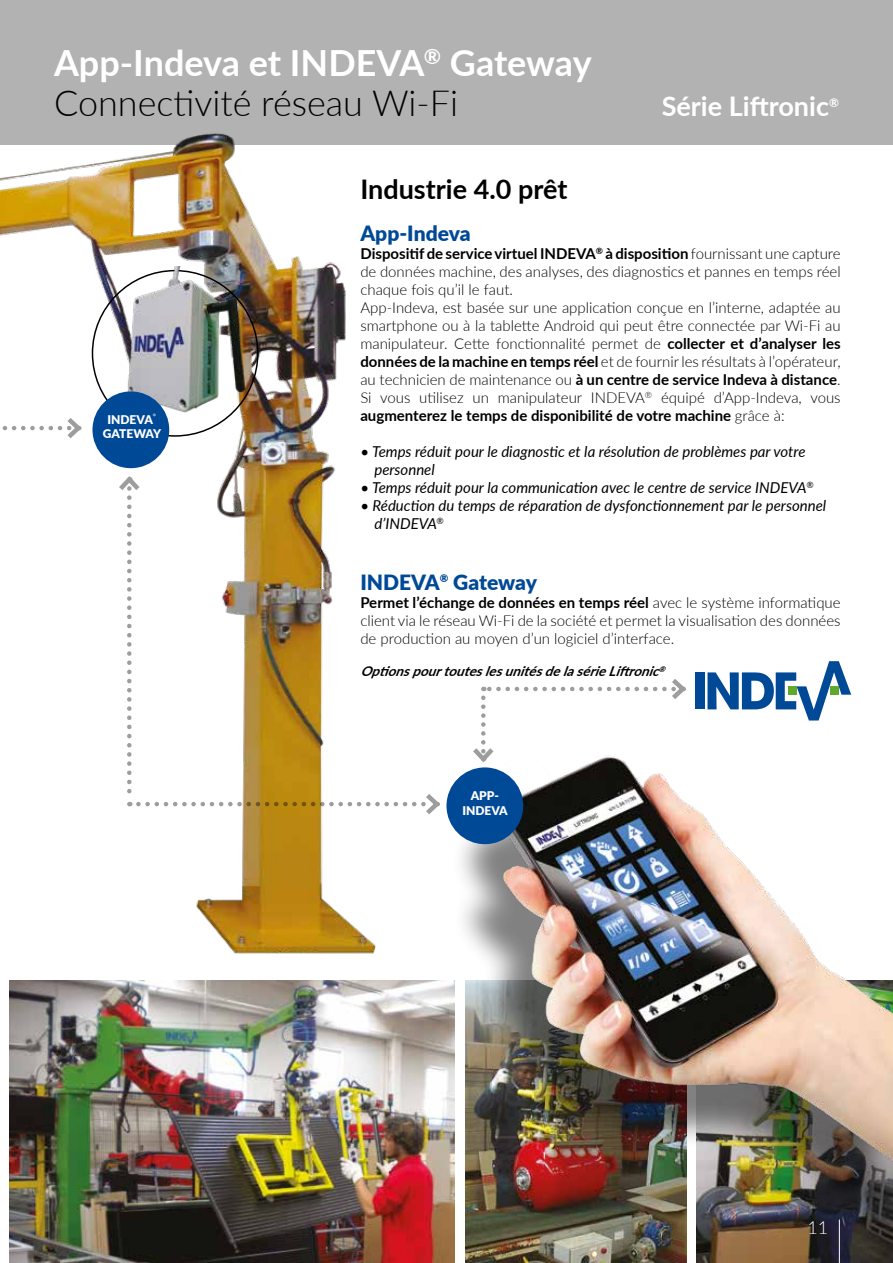
<style>
.page{position:relative;width:893px;height:1263px;background:#fff}
.page>*{position:absolute;margin:0;border:0;box-sizing:border-box;transform-origin:0 0}
.t1{font:700 36px "Lato";letter-spacing:-.005em;color:#fff}
.t2{font:300 36px "Lato";color:#000}
.t3{font:700 27px "Lato";color:#000}
.t4{font:700 27px "Lato";color:#fff}
.t5{font:900 21px "Lato";color:#004996}
.t6{font:300 18px "Lato";color:#fff}
.t7{font:300 15px/18px "Lato";color:#000}
.t8{font:italic 15px/18px "Lato";color:#000}
.t9{font:italic 700 13.5px "Lato";color:#000}
.t10{font:900 12px/14.4px "Lato";color:#fff;text-align:center}
.t11{font:700 12px "Lato";color:#fff}
.s1{font-weight:700}
</style>
<div class="page">
<div style="left:0;top:0;width:893px;height:145px;background:#b2b2b2"></div>
<img style="left:0;top:133px;width:376px;height:990px">
<img style="left:10px;top:980px;width:445px;height:283px">
<img style="left:465px;top:1229px;width:221px;height:34px">
<img style="left:697px;top:1229px;width:196px;height:34px">
<hr style="left:839px;top:1219px;width:1px;height:44px;background:#fff">
<div style="left:451px;top:774px;width:442px;height:455px;background:#000;opacity:.5"></div>
<img style="left:504px;top:766px;width:389px;height:404px">
<div style="left:446px;top:767px;width:77px;height:77px;background:#004996;border-radius:50%"></div>
<svg style="left:473px;top:679px;width:213px;height:87px"></svg>
<svg style="left:0;top:413px;width:85px;height:30px"></svg>
<svg style="left:118px;top:475px;width:322px;height:341px"></svg>
<div style="left:695px;top:672px;width:9px;height:37px;background:#004996"></div>
<svg style="left:707px;top:661px;width:144px;height:59px"></svg>
<div style="left:830px;top:686px;width:8px;height:9px;background:#60a92c"></div>
<div style="left:788px;top:686px;width:8px;height:9px;background:#60a92c"></div>
<img style="left:115px;top:266px;width:133px;height:164px">
<div style="left:92px;top:391px;width:77px;height:77px;background:#004996;border-radius:50%"></div>
<h1 class="t1" style="left:54px;top:36px;width:539px">App-Indeva et INDEVA<sup>®</sup> Gateway</h1>
<h1 class="t2" style="left:54px;top:78px;width:406px">Connectivité réseau Wi-Fi</h1>
<h2 class="t4" style="left:662px;top:87px;width:169px">Série Liftronic</h2>
<p class="t11" style="left:829px;top:94px;width:11px">®</p>
<p class="t10" style="left:103px;top:411px;width:60px">INDEVA<sup>®<br></sup>GATEWAY</p>
<h2 class="t3" style="left:360px;top:170px;width:209px">Industrie 4.0 prêt</h2>
<h3 class="t5" style="left:360px;top:217px;width:112px">App-Indeva</h3>
<p class="t7" style="left:360px;top:244px;width:482px"><span class="s1">Dispositif de service virtuel INDEVA</span><sup>®</sup> <span class="s1">à disposition</span> fournissant une capture de données machine, des analyses, des diagnostics et pannes en temps réel chaque fois qu’il le faut.<br>App-Indeva, est basée sur une application conçue en l’interne, adaptée au smartphone ou à la tablette Android qui peut être connectée par Wi-Fi au manipulateur. Cette fonctionnalité permet de <span class="s1">collecter et d’analyser les données de la machine en temps réel</span> et de fournir les résultats à l’opérateur, au technicien de maintenance ou <span class="s1">à un centre de service Indeva à distance</span>.<br>Si vous utilisez un manipulateur INDEVA<sup>®</sup> équipé d’App-Indeva, vous <span class="s1">augmenterez le temps de disponibilité de votre machine</span> grâce à:</p>
<p class="t8" style="left:374px;top:442px;width:433px;text-indent:-14px">• Temps réduit pour le diagnostic et la résolution de problèmes par votre personnel</p>
<p class="t8" style="left:360px;top:478px;width:455px">• Temps réduit pour la communication avec le centre de service INDEVA<sup>®</sup></p>
<p class="t8" style="left:374px;top:496px;width:453px;text-indent:-14px">• Réduction du temps de réparation de dysfonctionnement par le personnel d’INDEVA<sup>®</sup></p>
<h3 class="t5" style="left:360px;top:566px;width:178px">INDEVA<sup>®</sup> Gateway</h3>
<p class="t7" style="left:360px;top:593px;width:482px;text-align:justify"><span class="s1">Permet l’échange de données en temps réel</span> avec le système informatique client via le réseau Wi-Fi de la société et permet la visualisation des données de production au moyen d’un logiciel d’interface.</p>
<p class="t9" style="left:360px;top:661px;width:310px">OptionspourtouteslesunitésdelasérieLiftronic<sup>®</sup></p>
<p class="t10" style="left:462px;top:788px;width:47px">APP-<br>INDEVA</p>
<p class="t6" style="left:807px;top:1215px;width:22px">11</p>
</div>
